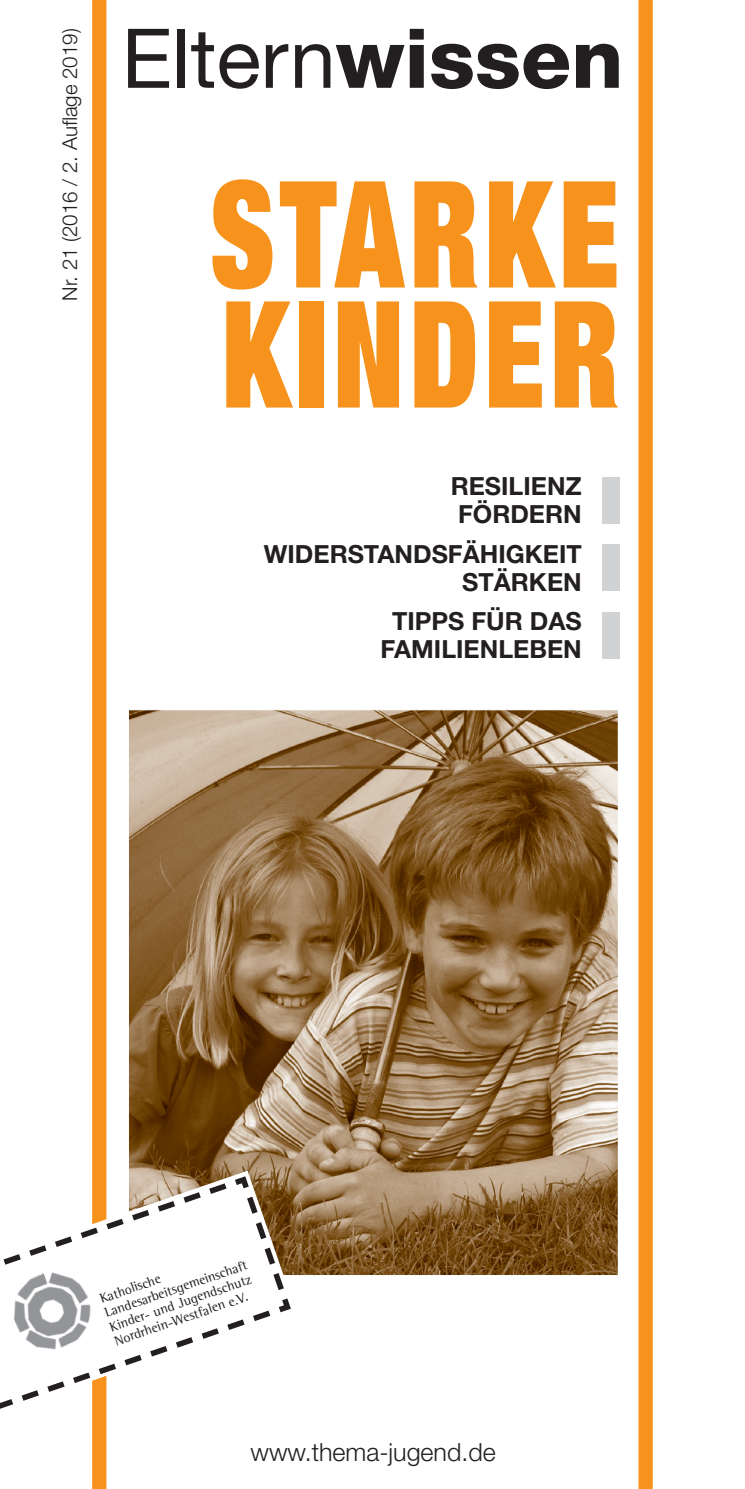
<style>
.page{position:relative;width:745px;height:1489px;background:#fff}
.page>*{position:absolute;margin:0;border:0;box-sizing:border-box;transform-origin:0 0}
.t1{font:900 expanded 148.5px/120px "Helvetica Neue";letter-spacing:.045em;color:#f7931d;scale:.81 1}
.t2{font:82.5px "Helvetica Neue";color:#231f20}
.t3{font:700 25px/28.2px "Helvetica Neue";color:#231f20}
.t4{font:300 25px "Helvetica Neue";color:#231f20}
.t5{font:300 20.5px "Helvetica Neue";color:#231f20}
.t6{font:13.75px/15px "Rotis Semi Serif";color:#231f20}
.s1{font-weight:800}
</style>
<div class="page">
<div style="left:601px;top:477px;width:17px;height:46px;background:#d1d2d4"></div>
<div style="left:601px;top:544px;width:17px;height:47px;background:#d1d2d4"></div>
<div style="left:601px;top:612px;width:17px;height:46px;background:#d1d2d4"></div>
<img style="left:130px;top:711px;width:486px;height:563px">
<div style="left:92px;top:0;width:14px;height:1488px;background:#f7931d"></div>
<div style="left:638px;top:0;width:14px;height:1488px;background:#f7931d"></div>
<svg style="left:0;top:1172px;width:294px;height:256px"></svg>
<h3 class="t5" style="left:57px;top:301px;width:274px;rotate:-90deg">Nr. 21 (2016 / 2. Auflage 2019)</h3>
<h2 class="t2" style="left:121px;top:-1px;width:503px">Eltern<span class="s1">wissen</span></h2>
<h1 class="t1" style="left:210px;top:171px;width:506px">STARKE<br>KINDER</h1>
<h3 class="t3" style="left:450px;top:471px;width:132px">RESILIENZ<br>FÖRDERN</h3>
<h3 class="t3" style="left:264px;top:539px;width:319px;text-align:right">WIDERSTANDSFÄHIGKEIT<br>STÄRKEN</h3>
<h3 class="t3" style="left:380px;top:606px;width:202px;text-align:center">TIPPS FÜR DAS<br>FAMILIENLEBEN</h3>
<p class="t6" style="left:98px;top:1291px;width:151px;rotate:-19deg">Katholische<br>Landesarbeitsgemeinschaft<br>Kinder- und Jugendschutz<br>Nordrhein-Westfalen e.V.</p>
<h3 class="t4" style="left:250px;top:1436px;width:246px">www.thema-jugend.de</h3>
</div>
